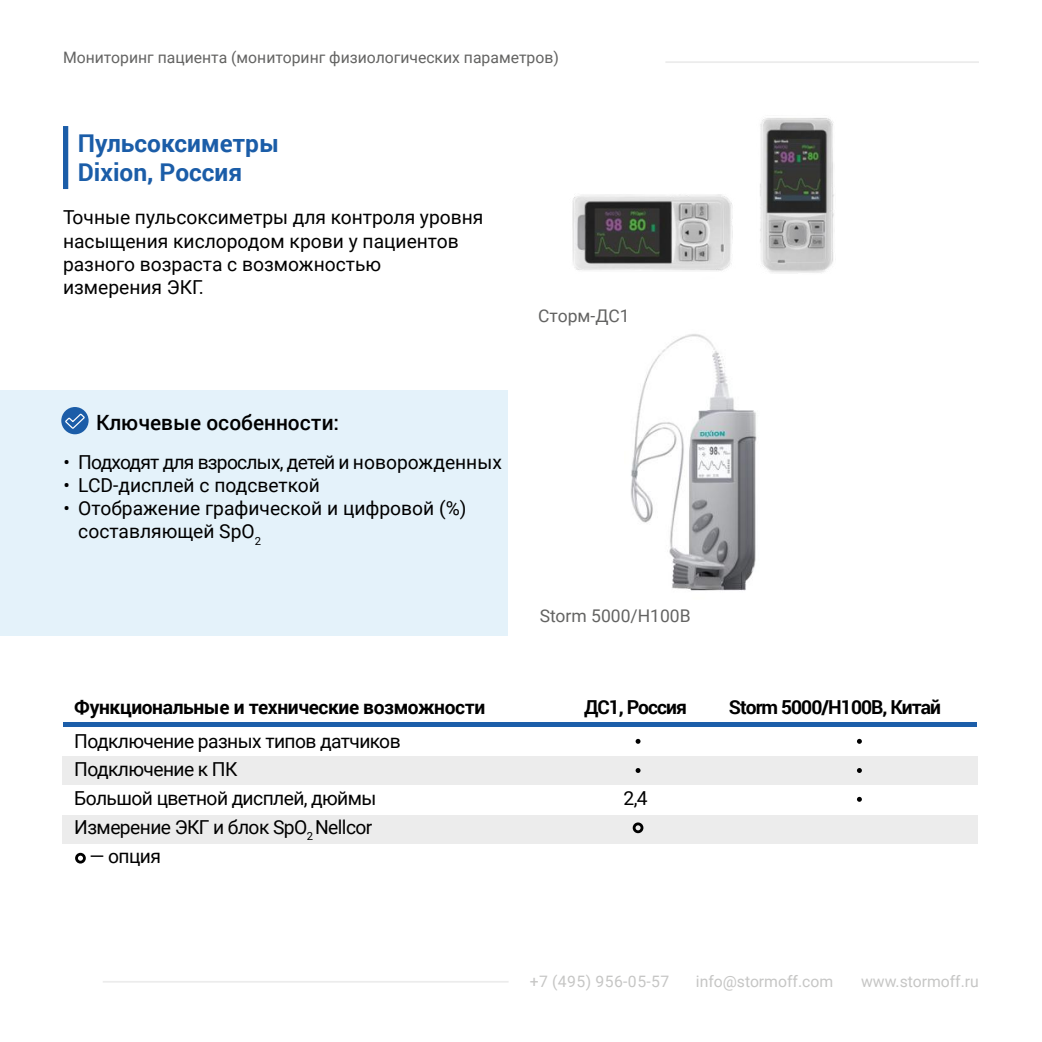
<style>
.page{position:relative;width:1042px;height:1042px;background:#fff}
.page>*{position:absolute;margin:0;border:0;box-sizing:border-box;transform-origin:0 0}
.t1{font:700 24.5px/29.8px "Roboto";color:#1b5da8}
.t2{font:500 21px "Roboto";color:#000}
.t3{font:19.25px/23.1px "Roboto";color:#000}
.t4{font:19.25px "Roboto";letter-spacing:-.03em;color:#000}
.t5{font:19.25px "Roboto";letter-spacing:-.04em;color:#000}
.t6{font:700 19.25px "Roboto";letter-spacing:-.02em;color:#000}
.t7{font:700 19.25px "Roboto";letter-spacing:-.05em;color:#000}
.t8{font:17.5px "Roboto";color:#636362}
.t9{font:15.75px "Roboto";color:#636362}
.t10{font:15.75px "Roboto";color:#c6c6c5}
.t11{font:15.75px "Roboto";letter-spacing:.035em;color:#c6c6c5}
</style>
<div class="page">
<hr style="left:103px;top:981px;width:405px;height:1px;background:#ececec">
<div style="left:63px;top:126px;width:5px;height:63px;background:#1b5da8"></div>
<div style="left:0;top:390px;width:507px;height:246px;background:#e4f2fa"></div>
<hr style="left:665px;top:61px;width:314px;height:2px;background:#ececec">
<div style="left:62px;top:815px;width:915px;height:29px;background:#ececec"></div>
<div style="left:62px;top:756px;width:915px;height:29px;background:#ececec"></div>
<div style="left:61px;top:407px;width:28px;height:27px;background:#1b5da8;border-radius:50%"></div>
<svg style="left:64px;top:412px;width:22px;height:18px"></svg>
<img style="left:631px;top:334px;width:126px;height:257px">
<img style="left:572px;top:118px;width:262px;height:156px">
<div style="left:64px;top:721px;width:913px;height:5px;background:#1c5ea9"></div>
<svg style="left:635px;top:739px;width:5px;height:5px"></svg>
<svg style="left:857px;top:739px;width:5px;height:5px"></svg>
<svg style="left:635px;top:768px;width:5px;height:5px"></svg>
<svg style="left:857px;top:768px;width:5px;height:5px"></svg>
<svg style="left:857px;top:797px;width:5px;height:5px"></svg>
<div style="left:633px;top:822px;width:10px;height:11px;border:3px solid #000;border-radius:50%"></div>
<div style="left:75px;top:853px;width:11px;height:10px;border:3px solid #000;border-radius:50%"></div>
<p class="t9" style="left:63px;top:46px;width:497px">Мониторинг пациента (мониторинг физиологических параметров)</p>
<p class="t1" style="left:78px;top:127px;width:203px">Пульсоксиметры<br>Dixion, Россия</p>
<p class="t3" style="left:63px;top:205px;width:422px">Точные пульсоксиметры для контроля уровня насыщения кислородом крови у пациентов разного возраста c возможностью измерения ЭКГ.</p>
<p class="t2" style="left:96px;top:407px;width:245px">Ключевые особенности:</p>
<p class="t5" style="left:63px;top:449px;width:440px">• Подходят для взрослых, детей и новорожденных</p>
<p class="t3" style="left:63px;top:473px;width:258px">• LCD-дисплей с подсветкой</p>
<p class="t3" style="left:78px;top:496px;width:390px;text-indent:-15px">• Отображение графической и цифровой (%) составляющей SpO<sub>2</sub></p>
<p class="t8" style="left:538px;top:303px;width:93px">Сторм-ДС1</p>
<p class="t8" style="left:540px;top:603px;width:152px">Storm 5000/H100B</p>
<p class="t6" style="left:74px;top:693px;width:412px">Функциональные и технические возможности</p>
<p class="t7" style="left:729px;top:693px;width:214px">Storm 5000/H100B, Китай</p>
<p class="t7" style="left:584px;top:693px;width:104px">ДС1, Россия</p>
<p class="t4" style="left:74px;top:727px;width:328px">Подключение разных типов датчиков</p>
<p class="t4" style="left:74px;top:756px;width:165px">Подключение к ПК</p>
<p class="t4" style="left:74px;top:785px;width:304px">Большой цветной дисплей, дюймы</p>
<p class="t3" style="left:623px;top:786px;width:26px">2,4</p>
<p class="t4" style="left:74px;top:814px;width:300px">Измерение ЭКГ и блок SpO<sub>2</sub> Nellcor</p>
<p class="t3" style="left:89px;top:844px;width:73px">— опция</p>
<p class="t11" style="left:530px;top:970px;width:141px">+7 (495) 956-05-57</p>
<p class="t10" style="left:696px;top:970px;width:139px">info@stormoff.com</p>
<p class="t10" style="left:861px;top:970px;width:119px">www.stormoff.ru</p>
</div>
